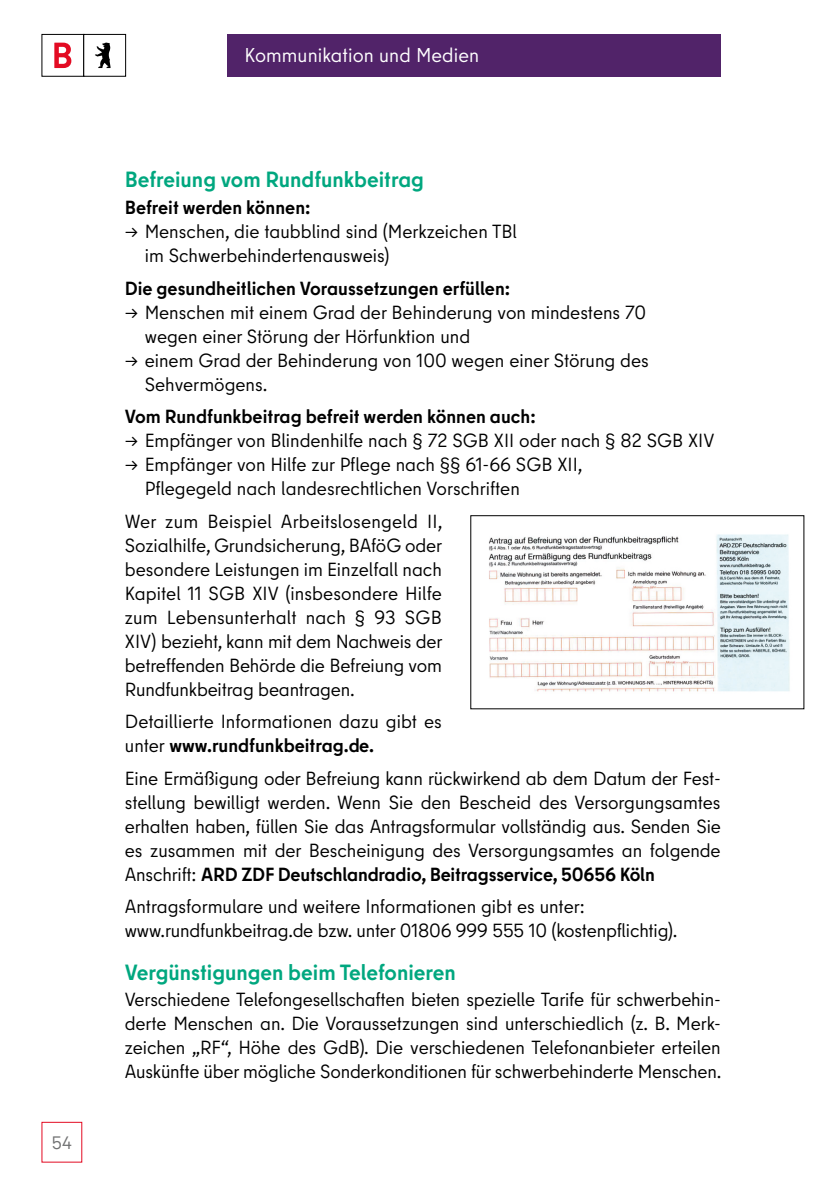
<style>
.page{position:relative;width:840px;height:1191px;background:#fff}
.page>*{position:absolute;margin:0;border:0;box-sizing:border-box;transform-origin:0 0}
.Head_mini{font:700 22px "Berlin Type";color:#00a77f}
.t1{font:20px "Berlin Type";letter-spacing:.005em;color:#fff}
.Text_Abstand_davor{font:19px/24px "Berlin Type";color:#000;text-align:justify}
.Text{font:19px/24px "Berlin Type";letter-spacing:-.01em;color:#000}
.pfeil{font:19px/24px "Berlin Type";color:#000}
.Text_Abstand_davor-2{font:700 19px "Berlin Type";color:#000}
.Text-2{font:700 19px "Berlin Type";color:#000}
.t2{font:18px "Berlin Type";color:#707172}
.s1{font-weight:700}
</style>
<div class="page">
<div style="left:227px;top:34px;width:493px;height:43px;background:#512369"></div>
<div style="left:41px;top:34px;width:43px;height:43px;border:1px solid #000"></div>
<div style="left:83px;top:34px;width:43px;height:43px;border:1px solid #000"></div>
<svg style="left:54px;top:43px;width:17px;height:25px"></svg>
<svg style="left:95px;top:43px;width:15px;height:25px"></svg>
<img style="left:489px;top:534px;width:301px;height:158px">
<div style="left:470px;top:515px;width:333px;height:194px;border:1px solid #000"></div>
<p class="t2" style="left:52px;top:1131px;width:21px">54</p>
<p class="t1" style="left:244px;top:43px;width:236px">Kommunikation und Medien</p>
<h2 class="Head_mini" style="left:125px;top:165px;width:300px">Befreiung vom Rundfunkbeitrag</h2>
<p class="Text-2" style="left:125px;top:195px;width:187px">Befreit werden können:</p>
<p class="pfeil" style="left:145px;top:219px;width:373px;text-indent:-20px">→ Menschen, die taubblind sind (Merkzeichen TBl im Schwerbehindertenausweis)</p>
<p class="Text_Abstand_davor-2" style="left:125px;top:276px;width:386px">Die gesundheitlichen Voraussetzungen erfüllen:</p>
<p class="pfeil" style="left:145px;top:300px;width:503px;text-indent:-20px">→ Menschen mit einem Grad der Behinderung von mindestens 70 wegen einer Störung der Hörfunktion und</p>
<p class="pfeil" style="left:145px;top:348px;width:505px;text-indent:-20px">→ einem Grad der Behinderung von 100 wegen einer Störung des<br>Sehvermögens.</p>
<p class="Text_Abstand_davor-2" style="left:125px;top:404px;width:412px">Vom Rundfunkbeitrag befreit werden können auch:</p>
<p class="pfeil" style="left:125px;top:428px;width:590px">→ Empfänger von Blindenhilfe nach § 72 SGB XII oder nach § 82 SGB XIV</p>
<p class="pfeil" style="left:145px;top:452px;width:439px;text-indent:-20px">→ Empfänger von Hilfe zur Pflege nach §§ 61-66 SGB XII,<br>Pflegegeld nach landesrechtlichen Vorschriften</p>
<p class="Text_Abstand_davor" style="left:125px;top:509px;width:319px">Wer zum Beispiel Arbeitslosengeld II, Sozialhilfe, Grundsicherung, BAföG oder besondere Leistungen im Einzelfall nach Kapitel 11 SGB XIV (insbesondere Hilfe zum Lebensunterhalt nach § 93 SGB XIV) bezieht, kann mit dem Nachweis der</p>
<p class="Text" style="left:125px;top:653px;width:318px">betreffenden Behörde die Befreiung vom<br>Rundfunkbeitrag beantragen.</p>
<p class="Text_Abstand_davor" style="left:125px;top:710px;width:318px">Detaillierte Informationen dazu gibt es unter <span class="s1">www.rundfunkbeitrag.de.</span></p>
<p class="Text_Abstand_davor" style="left:125px;top:766px;width:597px">Eine Ermäßigung oder Befreiung kann rückwirkend ab dem Datum der Fest&shy;stellung bewilligt werden. Wenn Sie den Bescheid des Versorgungsamtes erhalten haben, füllen Sie das Antragsformular vollständig aus. Senden Sie es zusammen mit der Bescheinigung des Versorgungsamtes an folgende Anschrift: <span class="s1">ARD ZDF Deutschlandradio, Beitragsservice, 50656 Köln</span></p>
<p class="Text_Abstand_davor" style="left:125px;top:895px;width:461px">Antragsformulare und weitere Informationen gibt es unter:</p>
<p class="Text" style="left:125px;top:919px;width:553px">www.rundfunkbeitrag.de bzw. unter 01806 999 555 10 (kostenpflichtig).</p>
<h2 class="Head_mini" style="left:125px;top:957px;width:332px">Vergünstigungen beim Telefonieren</h2>
<p class="Text" style="left:125px;top:988px;width:597px;text-align:justify">Verschiedene Telefongesellschaften bieten spezielle Tarife für schwerbehin&shy;derte Menschen an. Die Voraussetzungen sind unterschiedlich (z. B. Merk&shy;zeichen „RF“, Höhe des GdB). Die verschiedenen Telefonanbieter erteilen Auskünfte über mögliche Sonderkonditionen für schwerbehinderte Menschen.</p>
</div>
